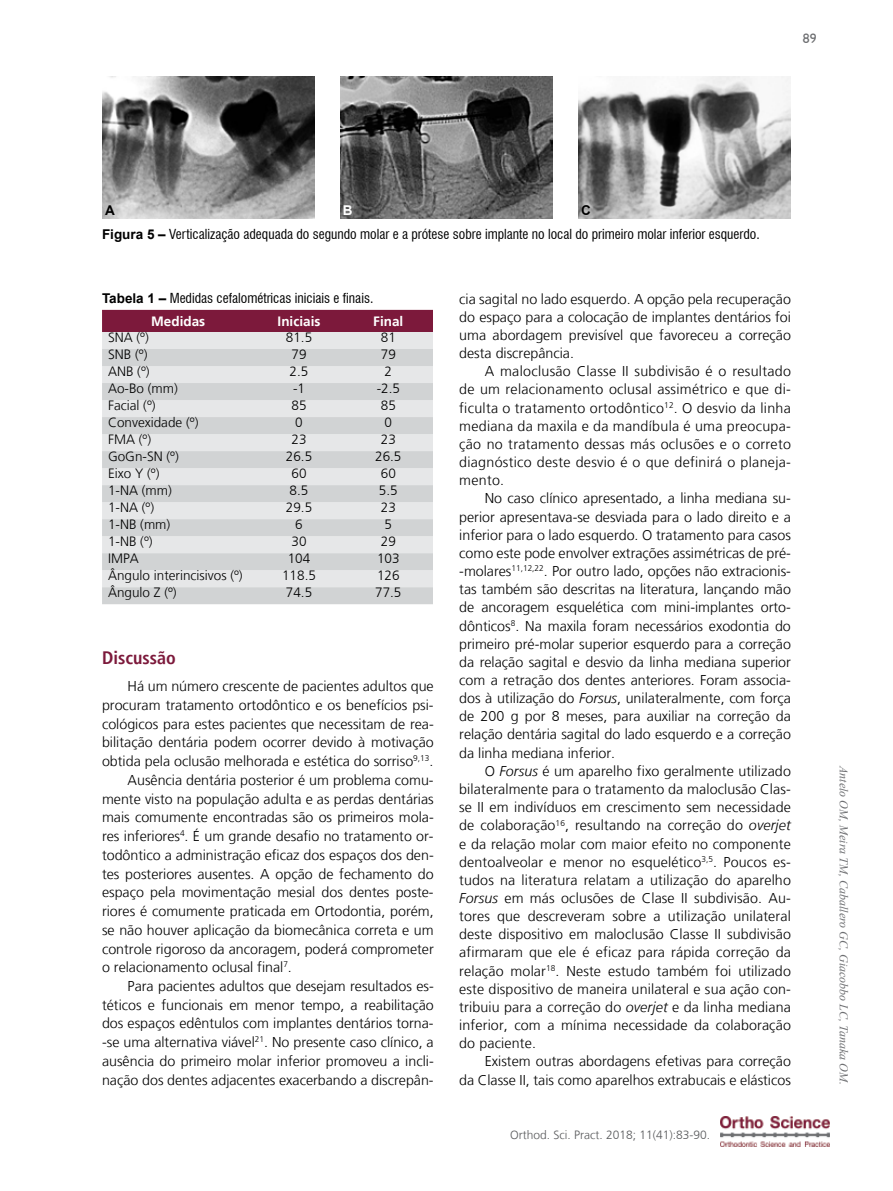
<style>
.page{position:relative;width:893px;height:1191px;background:#fff}
.page>*{position:absolute;margin:0;border:0;box-sizing:border-box;transform-origin:0 0}
.t1{font:700 condensed 18px "Frutiger LT";color:#7c193b}
.t2{font:300 14.25px/18.1px "Frutiger LT";color:#000;text-align:justify}
.t3{font:300 13.5px "Frutiger LT";color:#000}
.t4{font:condensed 13.5px "Swiss 721 BT";color:#000}
.t5{font:700 13.5px "Frutiger LT";color:#fff}
.t6{font:13.5px "Humanist 521 BT";color:#6d6e71}
.t7{font:700 13.5px "Arial";color:#000}
.t8{font:700 13.5px "Arial";color:#fff}
.t9{font:italic 12px "Times New Roman";color:#6d6e71}
.t10{font:300 12px "Frutiger LT";color:#58595b}
.s1{font-family:"Arial";font-weight:700;font-stretch:normal}
.s2{font-style:italic}
</style>
<div class="page">
<img style="left:721px;top:1116px;width:108px;height:30px">
<img style="left:102px;top:77px;width:213px;height:141px">
<img style="left:340px;top:77px;width:213px;height:141px">
<img style="left:578px;top:77px;width:213px;height:141px">
<div style="left:102px;top:310px;width:331px;height:22px;background:#7c193b"></div>
<div style="left:102px;top:332px;width:331px;height:17px;background:#e6e7e8"></div>
<svg style="left:102px;top:349px;width:331px;height:255px;background:#dadcdd"></svg>
<p class="t6" style="left:803px;top:30px;width:15px">89</p>
<p class="t7" style="left:105px;top:201px;width:11px">A</p>
<p class="t8" style="left:343px;top:201px;width:11px">B</p>
<p class="t7" style="left:581px;top:201px;width:11px">C</p>
<p class="t4" style="left:102px;top:226px;width:659px"><span class="s1">Figura 5 –</span> Verticalização adequada do segundo molar e a prótese sobre implante no local do primeiro molar inferior esquerdo.</p>
<p class="t4" style="left:102px;top:290px;width:273px"><span class="s1">Tabela 1 –</span> Medidas cefalométricas iniciais e finais.</p>
<p class="t5" style="left:151px;top:313px;width:55px">Medidas</p>
<p class="t5" style="left:278px;top:313px;width:44px">Iniciais</p>
<p class="t5" style="left:373px;top:313px;width:32px">Final</p>
<p class="t3" style="left:108px;top:330px;width:42px">SNA (º)</p>
<p class="t3" style="left:286px;top:330px;width:28px">81.5</p>
<p class="t3" style="left:381px;top:330px;width:17px">81</p>
<p class="t3" style="left:108px;top:347px;width:41px">SNB (º)</p>
<p class="t3" style="left:292px;top:347px;width:17px">79</p>
<p class="t3" style="left:381px;top:347px;width:17px">79</p>
<p class="t3" style="left:108px;top:364px;width:43px">ANB (º)</p>
<p class="t3" style="left:290px;top:364px;width:20px">2.5</p>
<p class="t3" style="left:385px;top:364px;width:9px">2</p>
<p class="t3" style="left:108px;top:381px;width:71px">Ao-Bo (mm)</p>
<p class="t3" style="left:293px;top:381px;width:14px">-1</p>
<p class="t3" style="left:377px;top:381px;width:25px">-2.5</p>
<p class="t3" style="left:108px;top:398px;width:49px">Facial (º)</p>
<p class="t3" style="left:292px;top:398px;width:17px">85</p>
<p class="t3" style="left:381px;top:398px;width:17px">85</p>
<p class="t3" style="left:108px;top:415px;width:92px">Convexidade (º)</p>
<p class="t3" style="left:295px;top:415px;width:9px">0</p>
<p class="t3" style="left:385px;top:415px;width:9px">0</p>
<p class="t3" style="left:108px;top:432px;width:45px">FMA (º)</p>
<p class="t3" style="left:292px;top:432px;width:17px">23</p>
<p class="t3" style="left:381px;top:432px;width:17px">23</p>
<p class="t3" style="left:108px;top:449px;width:72px">GoGn-SN (º)</p>
<p class="t3" style="left:286px;top:449px;width:28px">26.5</p>
<p class="t3" style="left:375px;top:449px;width:28px">26.5</p>
<p class="t3" style="left:108px;top:466px;width:53px">Eixo Y (º)</p>
<p class="t3" style="left:292px;top:466px;width:17px">60</p>
<p class="t3" style="left:381px;top:466px;width:17px">60</p>
<p class="t3" style="left:108px;top:483px;width:65px">1-NA (mm)</p>
<p class="t3" style="left:290px;top:483px;width:20px">8.5</p>
<p class="t3" style="left:379px;top:483px;width:20px">5.5</p>
<p class="t3" style="left:108px;top:500px;width:48px">1-NA (º)</p>
<p class="t3" style="left:286px;top:500px;width:28px">29.5</p>
<p class="t3" style="left:381px;top:500px;width:17px">23</p>
<p class="t3" style="left:108px;top:517px;width:64px">1-NB (mm)</p>
<p class="t3" style="left:295px;top:517px;width:9px">6</p>
<p class="t3" style="left:385px;top:517px;width:9px">5</p>
<p class="t3" style="left:108px;top:534px;width:46px">1-NB (º)</p>
<p class="t3" style="left:292px;top:534px;width:17px">30</p>
<p class="t3" style="left:381px;top:534px;width:17px">29</p>
<p class="t3" style="left:108px;top:551px;width:32px">IMPA</p>
<p class="t3" style="left:288px;top:551px;width:24px">104</p>
<p class="t3" style="left:377px;top:551px;width:24px">103</p>
<p class="t3" style="left:108px;top:568px;width:136px">Ângulo interincisivos (º)</p>
<p class="t3" style="left:282px;top:568px;width:35px">118.5</p>
<p class="t3" style="left:377px;top:568px;width:24px">126</p>
<p class="t3" style="left:108px;top:585px;width:70px">Ângulo Z (º)</p>
<p class="t3" style="left:286px;top:585px;width:28px">74.5</p>
<p class="t3" style="left:375px;top:585px;width:28px">77.5</p>
<p class="t1" style="left:102px;top:647px;width:75px">Discussão</p>
<p class="t2" style="left:128px;top:677px;width:308px">Há um número crescente de pacientes adultos que</p>
<p class="t2" style="left:102px;top:696px;width:333px">procuram tratamento ortodôntico e os benefícios psi-</p>
<p class="t2" style="left:102px;top:715px;width:333px">cológicos para estes pacientes que necessitam de rea-</p>
<p class="t2" style="left:102px;top:733px;width:333px">bilitação dentária podem ocorrer devido à motivação</p>
<p class="t2" style="left:102px;top:752px;width:333px">obtida pela oclusão melhorada e estética do sorriso<sup>9,13</sup>.</p>
<p class="t2" style="left:128px;top:771px;width:308px">Ausência dentária posterior é um problema comu-</p>
<p class="t2" style="left:102px;top:789px;width:333px">mente visto na população adulta e as perdas dentárias</p>
<p class="t2" style="left:102px;top:808px;width:333px">mais comumente encontradas são os primeiros mola-</p>
<p class="t2" style="left:102px;top:827px;width:333px">res inferiores<sup>4</sup>. É um grande desafio no tratamento or-</p>
<p class="t2" style="left:102px;top:846px;width:333px">todôntico a administração eficaz dos espaços dos den-</p>
<p class="t2" style="left:102px;top:864px;width:333px">tes posteriores ausentes. A opção de fechamento do</p>
<p class="t2" style="left:102px;top:883px;width:333px">espaço pela movimentação mesial dos dentes poste-</p>
<p class="t2" style="left:102px;top:902px;width:333px">riores é comumente praticada em Ortodontia, porém,</p>
<p class="t2" style="left:102px;top:921px;width:333px">se não houver aplicação da biomecânica correta e um</p>
<p class="t2" style="left:102px;top:939px;width:333px">controle rigoroso da ancoragem, poderá comprometer</p>
<p class="t2" style="left:102px;top:958px;width:191px">o relacionamento oclusal final<sup>7</sup>.</p>
<p class="t2" style="left:128px;top:977px;width:308px">Para pacientes adultos que desejam resultados es-</p>
<p class="t2" style="left:102px;top:996px;width:333px">téticos e funcionais em menor tempo, a reabilitação</p>
<p class="t2" style="left:102px;top:1014px;width:333px">dos espaços edêntulos com implantes dentários torna-</p>
<p class="t2" style="left:102px;top:1033px;width:333px">-se uma alternativa viável<sup>21</sup>. No presente caso clínico, a</p>
<p class="t2" style="left:102px;top:1052px;width:333px">ausência do primeiro molar inferior promoveu a incli-</p>
<p class="t2" style="left:102px;top:1070px;width:333px">nação dos dentes adjacentes exacerbando a discrepân-</p>
<p class="t2" style="left:459px;top:290px;width:333px">cia sagital no lado esquerdo. A opção pela recuperação do espaço para a colocação de implantes dentários foi uma abordagem previsível que favoreceu a correção desta discrepância.</p>
<p class="t2" style="left:459px;top:362px;width:333px;text-indent:26px">A maloclusão Classe II subdivisão é o resultado de um relacionamento oclusal assimétrico e que di&shy;ficulta o tratamento ortodôntico<sup>12</sup>. O desvio da linha mediana da maxila e da mandíbula é uma preocupa&shy;ção no tratamento dessas más oclusões e o correto diagnóstico deste desvio é o que definirá o planeja&shy;mento.</p>
<p class="t2" style="left:459px;top:489px;width:333px;text-indent:26px">No caso clínico apresentado, a linha mediana su&shy;perior apresentava-se desviada para o lado direito e a inferior para o lado esquerdo. O tratamento para casos como este pode envolver extrações assimétricas de pré--molares<sup>11,12,22</sup>. Por outro lado, opções não extracionis&shy;tas também são descritas na literatura, lançando mão de ancoragem esquelética com mini-implantes orto&shy;dônticos<sup>8</sup>. Na maxila foram necessários exodontia do primeiro pré-molar superior esquerdo para a correção da relação sagital e desvio da linha mediana superior com a retração dos dentes anteriores. Foram associa&shy;dos à utilização do <span class="s2">Forsus</span>, unilateralmente, com força de 200 g por 8 meses, para auxiliar na correção da relação dentária sagital do lado esquerdo e a correção da linha mediana inferior.</p>
<p class="t2" style="left:459px;top:762px;width:333px;text-indent:26px">O <span class="s2">Forsus</span> é um aparelho fixo geralmente utilizado bilateralmente para o tratamento da maloclusão Clas&shy;se II em indivíduos em crescimento sem necessidade de colaboração<sup>16</sup>, resultando na correção do <span class="s2">overjet </span>e da relação molar com maior efeito no componente dentoalveolar e menor no esquelético<sup>3,5</sup>. Poucos es&shy;tudos na literatura relatam a utilização do aparelho <span class="s2">Forsus</span> em más oclusões de Clase II subdivisão. Au&shy;tores que descreveram sobre a utilização unilateral deste dispositivo em maloclusão Classe II subdivisão afirmaram que ele é eficaz para rápida correção da relação molar<sup>18</sup>. Neste estudo também foi utilizado este dispositivo de maneira unilateral e sua ação con&shy;tribuiu para a correção do <span class="s2">overjet</span> e da linha mediana inferior, com a mínima necessidade da colaboração do paciente.</p>
<p class="t2" style="left:459px;top:1052px;width:333px;text-align:right">Existem outras abordagens efetivas para correção<br>da Classe II, tais como aparelhos extrabucais e elásticos</p>
<p class="t10" style="left:510px;top:1127px;width:202px">Orthod. Sci. Pract. 2018; 11(41):83-90.</p>
<p class="t9" style="left:852px;top:766px;width:320px;rotate:90deg">Antelo OM, Meira TM, Caballero GC, Giacobbo LC, Tanaka OM.</p>
</div>
